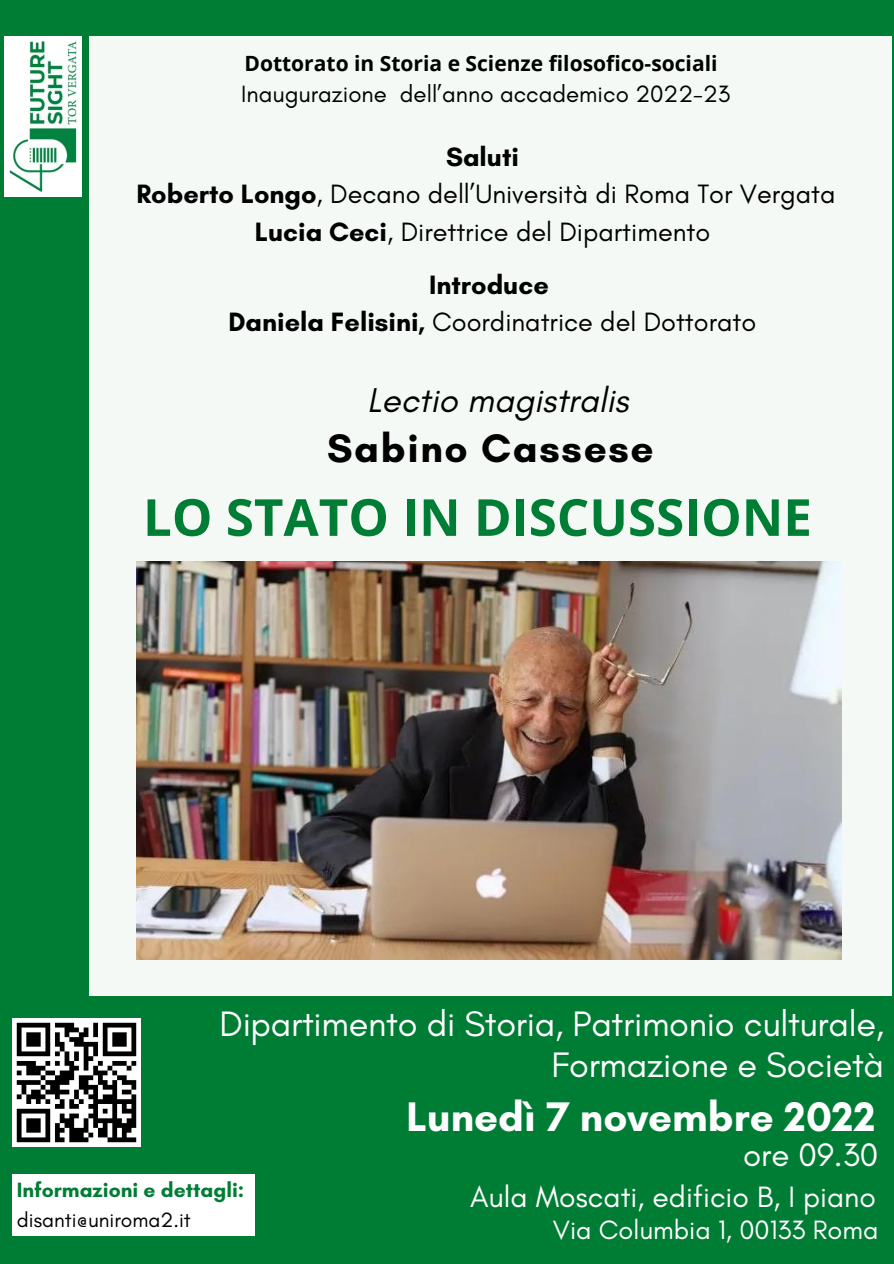
<style>
.page{position:relative;width:894px;height:1264px;background:#fff}
.page>*{position:absolute;margin:0;border:0;box-sizing:border-box;transform-origin:0 0}
.t1{font:700 51px "Open Sans";color:#007d34}
.t2{font:700 42px "Glacial Indifference";color:#fff}
.t3{font:700 40.5px "Glacial Indifference";letter-spacing:.04em;color:#000}
.t4{font:36px/40.5px "Glacial Indifference";letter-spacing:-.01em;color:#fff;text-align:right}
.t5{font:italic 35.1px "Glacial Indifference";color:#000}
.t6{font:33px "Glacial Indifference";color:#fff}
.t7{font:30px "Glacial Indifference";color:#fff}
.t8{font:27px/37.2px "Glacial Indifference";color:#000;text-align:center}
.t9{font:700 27px/37.2px "Glacial Indifference";color:#000;text-align:center}
.t10{font:27px "Glacial Indifference";color:#fff}
.t11{font:24px "Glacial Indifference";color:#000}
.t12{font:700 21px "Open Sans";color:#000}
.t13{font:700 21px "Glacial Indifference";color:#007d34}
.t14{font:21px "Glacial Indifference";color:#000}
.s1{font-weight:700}
.s2{font-weight:400}
</style>
<div class="page">
<div style="left:0;top:0;width:893px;height:1263px;background:#007d34"></div>
<div style="left:89px;top:37px;width:802px;height:959px;background:#f4f9f6"></div>
<div style="left:12px;top:1173px;width:242px;height:62px;background:#fff"></div>
<img style="left:4px;top:37px;width:78px;height:159px">
<img style="left:12px;top:1018px;width:129px;height:128px">
<img style="left:136px;top:561px;width:705px;height:398px">
<p class="t12" style="left:244px;top:48px;width:474px">Dottorato in Storia e Scienze filosofico-sociali</p>
<p class="t11" style="left:241px;top:79px;width:490px">Inaugurazione dell’anno accademico 2022-23</p>
<p class="t8" style="left:136px;top:138px;width:700px"><span class="s1">Saluti<br>Roberto Longo</span>, Decano dell’Università di Roma Tor Vergata<br><span class="s1">Lucia Ceci</span>, Direttrice del Dipartimento</p>
<p class="t9" style="left:228px;top:266px;width:529px">Introduce<br>Daniela Felisini, <span class="s2">Coordinatrice del Dottorato</span></p>
<p class="t5" style="left:367px;top:379px;width:263px">Lectio magistralis</p>
<h3 class="t3" style="left:327px;top:424px;width:328px">Sabino Cassese</h3>
<h1 class="t1" style="left:143px;top:481px;width:670px">LO STATO IN DISCUSSIONE</h1>
<h3 class="t4" style="left:219px;top:1003px;width:666px">Dipartimento di Storia, Patrimonio culturale,<br>Formazione e Società</h3>
<h2 class="t2" style="left:406px;top:1090px;width:470px">Lunedì 7 novembre 2022</h2>
<p class="t6" style="left:743px;top:1134px;width:137px">ore 09.30</p>
<p class="t7" style="left:470px;top:1178px;width:407px">Aula Moscati, edificio B, I piano</p>
<p class="t10" style="left:552px;top:1213px;width:327px">Via Columbia 1, 00133 Roma</p>
<p class="t13" style="left:17px;top:1177px;width:229px">Informazioni e dettagli:</p>
<p class="t14" style="left:17px;top:1206px;width:175px">disanti@uniroma2.it</p>
</div>
